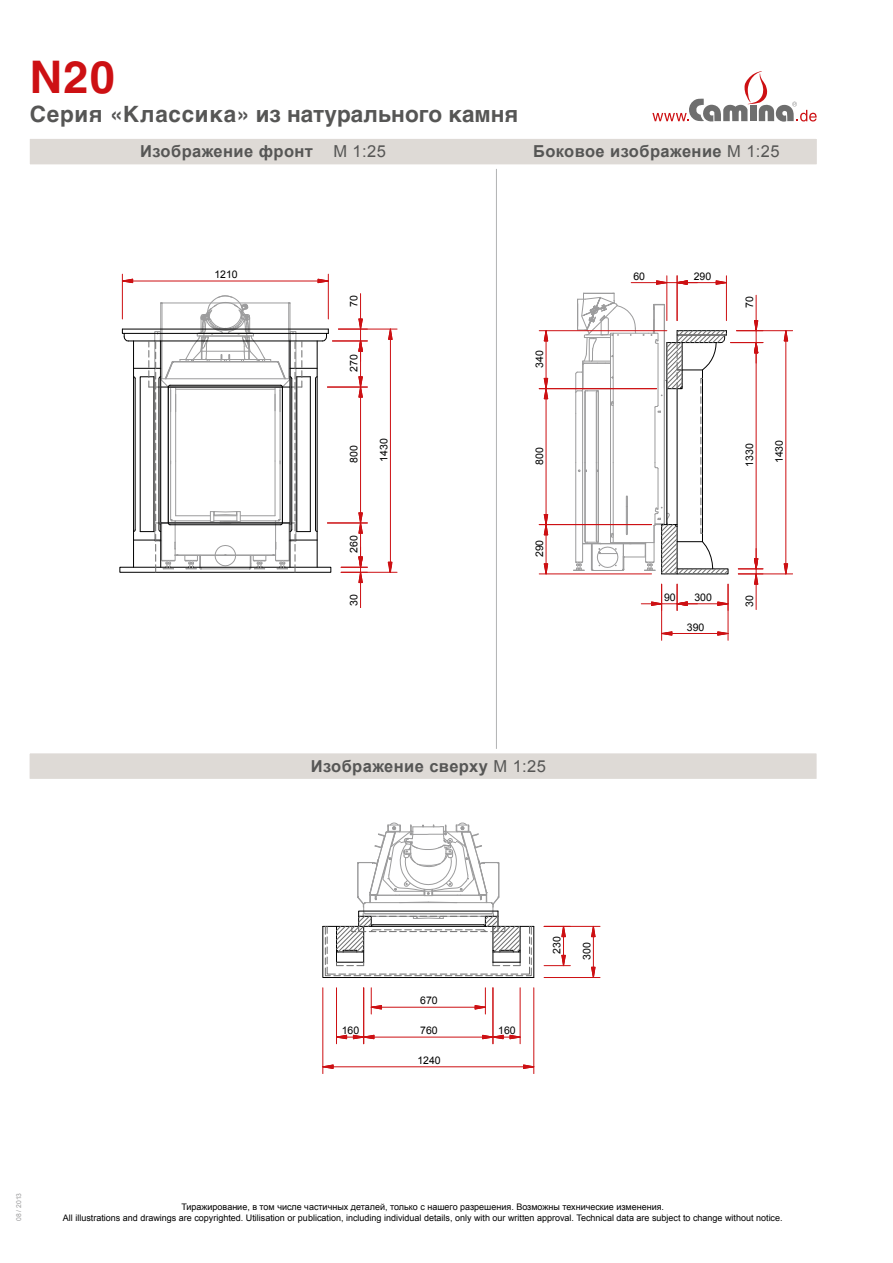
<style>
.page{position:relative;width:893px;height:1263px;background:#fff}
.page>*{position:absolute;margin:0;border:0;box-sizing:border-box;transform-origin:0 0}
.t1{font:700 45px "Helvetica LT Std";color:#cd1013}
.t2{font:700 22.5px "Helvetica LT Std";color:#565655}
.t3{font:700 16.5px "Arial";letter-spacing:.025em;color:#565655}
.t4{font:10.5px "Arial";color:#000}
.t5{font:9px "Arial";color:#000}
.t6{font:6.75px "Arial";color:#9c9c9d}
.s1{font-weight:400}
</style>
<div class="page">
<hr style="left:496px;top:145px;width:1px;height:616px;background:#b1b2b3">
<svg style="left:30px;top:139px;width:787px;height:30px;background:#e3dfdc"></svg>
<svg style="left:29px;top:748px;width:788px;height:31px"></svg>
<svg style="left:652px;top:71px;width:165px;height:51px"></svg>
<div style="left:119px;top:567px;width:212px;height:6px;border:1px solid #000"></div>
<hr style="left:133px;top:281px;width:185px;height:1px;background:#cd1013">
<hr style="left:328px;top:274px;width:1px;height:45px;background:#cd1013">
<hr style="left:122px;top:274px;width:1px;height:45px;background:#cd1013">
<svg style="left:121px;top:279px;width:12px;height:4px"></svg>
<svg style="left:317px;top:279px;width:12px;height:4px"></svg>
<hr style="left:360px;top:397px;width:1px;height:116px;background:#cd1013">
<hr style="left:327px;top:523px;width:40px;height:1px;background:#cd1013">
<svg style="left:341px;top:512px;width:26px;height:96px"></svg>
<hr style="left:327px;top:387px;width:40px;height:1px;background:#cd1013">
<hr style="left:332px;top:341px;width:35px;height:1px;background:#cd1013">
<svg style="left:338px;top:294px;width:29px;height:104px"></svg>
<hr style="left:390px;top:339px;width:1px;height:223px;background:#cd1013">
<hr style="left:341px;top:572px;width:56px;height:1px;background:#cd1013">
<hr style="left:338px;top:329px;width:59px;height:1px;background:#cd1013">
<svg style="left:388px;top:328px;width:5px;height:12px"></svg>
<svg style="left:388px;top:562px;width:5px;height:11px"></svg>
<svg style="left:121px;top:295px;width:208px;height:277px"></svg>
<hr style="left:672px;top:633px;width:46px;height:1px;background:#cd1013">
<hr style="left:728px;top:584px;width:1px;height:56px;background:#cd1013">
<hr style="left:661px;top:584px;width:1px;height:56px;background:#cd1013">
<svg style="left:661px;top:631px;width:11px;height:5px"></svg>
<svg style="left:717px;top:631px;width:12px;height:5px"></svg>
<hr style="left:726px;top:276px;width:1px;height:45px;background:#cd1013">
<hr style="left:666px;top:276px;width:1px;height:45px;background:#cd1013">
<hr style="left:677px;top:276px;width:1px;height:45px;background:#cd1013">
<svg style="left:631px;top:280px;width:96px;height:5px"></svg>
<hr style="left:546px;top:399px;width:1px;height:115px;background:#cd1013">
<hr style="left:546px;top:341px;width:1px;height:37px;background:#cd1013">
<hr style="left:539px;top:330px;width:128px;height:1px;background:#cd1013">
<hr style="left:539px;top:388px;width:118px;height:1px;background:#cd1013">
<svg style="left:544px;top:378px;width:4px;height:21px"></svg>
<svg style="left:544px;top:330px;width:4px;height:12px"></svg>
<hr style="left:539px;top:573px;width:112px;height:1px;background:#cd1013">
<hr style="left:539px;top:524px;width:112px;height:1px;background:#cd1013">
<svg style="left:544px;top:514px;width:4px;height:61px"></svg>
<hr style="left:785px;top:341px;width:1px;height:223px;background:#cd1013">
<hr style="left:738px;top:573px;width:55px;height:1px;background:#cd1013">
<hr style="left:736px;top:330px;width:57px;height:1px;background:#cd1013">
<svg style="left:784px;top:330px;width:4px;height:12px"></svg>
<svg style="left:784px;top:563px;width:4px;height:12px"></svg>
<svg style="left:573px;top:292px;width:190px;height:318px"></svg>
<hr style="left:381px;top:1007px;width:94px;height:1px;background:#cd1013">
<svg style="left:364px;top:988px;width:18px;height:26px"></svg>
<svg style="left:474px;top:988px;width:12px;height:26px"></svg>
<hr style="left:374px;top:1037px;width:109px;height:1px;background:#cd1013">
<hr style="left:336px;top:988px;width:1px;height:56px;background:#cd1013">
<hr style="left:363px;top:988px;width:1px;height:56px;background:#cd1013">
<svg style="left:337px;top:1035px;width:38px;height:4px"></svg>
<hr style="left:520px;top:988px;width:1px;height:56px;background:#cd1013">
<hr style="left:493px;top:988px;width:1px;height:56px;background:#cd1013">
<svg style="left:482px;top:1035px;width:39px;height:4px"></svg>
<hr style="left:333px;top:1066px;width:191px;height:1px;background:#cd1013">
<hr style="left:322px;top:988px;width:1px;height:86px;background:#cd1013">
<hr style="left:533px;top:988px;width:1px;height:86px;background:#cd1013">
<svg style="left:523px;top:1064px;width:12px;height:5px"></svg>
<svg style="left:322px;top:1064px;width:12px;height:5px"></svg>
<svg style="left:544px;top:925px;width:26px;height:42px"></svg>
<hr style="left:593px;top:937px;width:1px;height:30px;background:#cd1013">
<hr style="left:544px;top:977px;width:56px;height:1px;background:#cd1013">
<hr style="left:544px;top:926px;width:56px;height:1px;background:#cd1013">
<svg style="left:591px;top:925px;width:5px;height:12px"></svg>
<svg style="left:591px;top:967px;width:5px;height:10px"></svg>
<svg style="left:322px;top:823px;width:213px;height:155px"></svg>
<h1 class="t1" style="left:30px;top:50px;width:87px">N20</h1>
<h2 class="t2" style="left:30px;top:100px;width:490px">Серия «Классика» из натурального камня</h2>
<h3 class="t3" style="left:140px;top:141px;width:247px">Изображение фронт <span class="s1">M 1:25</span></h3>
<h3 class="t3" style="left:533px;top:141px;width:248px">Боковое изображение <span class="s1">M 1:25</span></h3>
<p class="t4" style="left:214px;top:267px;width:25px">1210</p>
<p class="t4" style="left:347px;top:306px;width:13px;rotate:-90deg">70</p>
<p class="t4" style="left:347px;top:372px;width:19px;rotate:-90deg">270</p>
<p class="t4" style="left:347px;top:463px;width:19px;rotate:-90deg">800</p>
<p class="t4" style="left:377px;top:462px;width:25px;rotate:-90deg">1430</p>
<p class="t4" style="left:347px;top:553px;width:19px;rotate:-90deg">260</p>
<p class="t4" style="left:347px;top:606px;width:13px;rotate:-90deg">30</p>
<p class="t4" style="left:532px;top:368px;width:19px;rotate:-90deg">340</p>
<p class="t4" style="left:532px;top:465px;width:19px;rotate:-90deg">800</p>
<p class="t4" style="left:532px;top:557px;width:19px;rotate:-90deg">290</p>
<h3 class="t3" style="left:311px;top:755px;width:237px">Изображение сверху <span class="s1">M 1:25</span></h3>
<p class="t4" style="left:633px;top:269px;width:13px">60</p>
<p class="t4" style="left:694px;top:269px;width:19px">290</p>
<p class="t4" style="left:743px;top:308px;width:13px;rotate:-90deg">70</p>
<p class="t4" style="left:743px;top:467px;width:25px;rotate:-90deg">1330</p>
<p class="t4" style="left:772px;top:463px;width:25px;rotate:-90deg">1430</p>
<p class="t4" style="left:664px;top:590px;width:13px">90</p>
<p class="t4" style="left:694px;top:590px;width:19px">300</p>
<p class="t4" style="left:687px;top:620px;width:19px">390</p>
<p class="t4" style="left:743px;top:607px;width:13px;rotate:-90deg">30</p>
<p class="t4" style="left:420px;top:994px;width:19px">670</p>
<p class="t4" style="left:342px;top:1023px;width:19px">160</p>
<p class="t4" style="left:420px;top:1023px;width:19px">760</p>
<p class="t4" style="left:498px;top:1023px;width:19px">160</p>
<p class="t4" style="left:417px;top:1053px;width:25px">1240</p>
<p class="t4" style="left:550px;top:954px;width:19px;rotate:-90deg">230</p>
<p class="t4" style="left:580px;top:960px;width:19px;rotate:-90deg">300</p>
<p class="t6" style="left:14px;top:1221px;width:30px;rotate:-90deg">08 / 2013</p>
<p class="t5" style="left:181px;top:1201px;width:484px">Тиражирование, в том числе частичных деталей, только с нашего разрешения. Возможны технические изменения.</p>
<p class="t5" style="left:63px;top:1212px;width:721px">All illustrations and drawings are copyrighted. Utilisation or publication, including individual details, only with our written approval. Technical data are subject to change without notice.</p>
</div>
